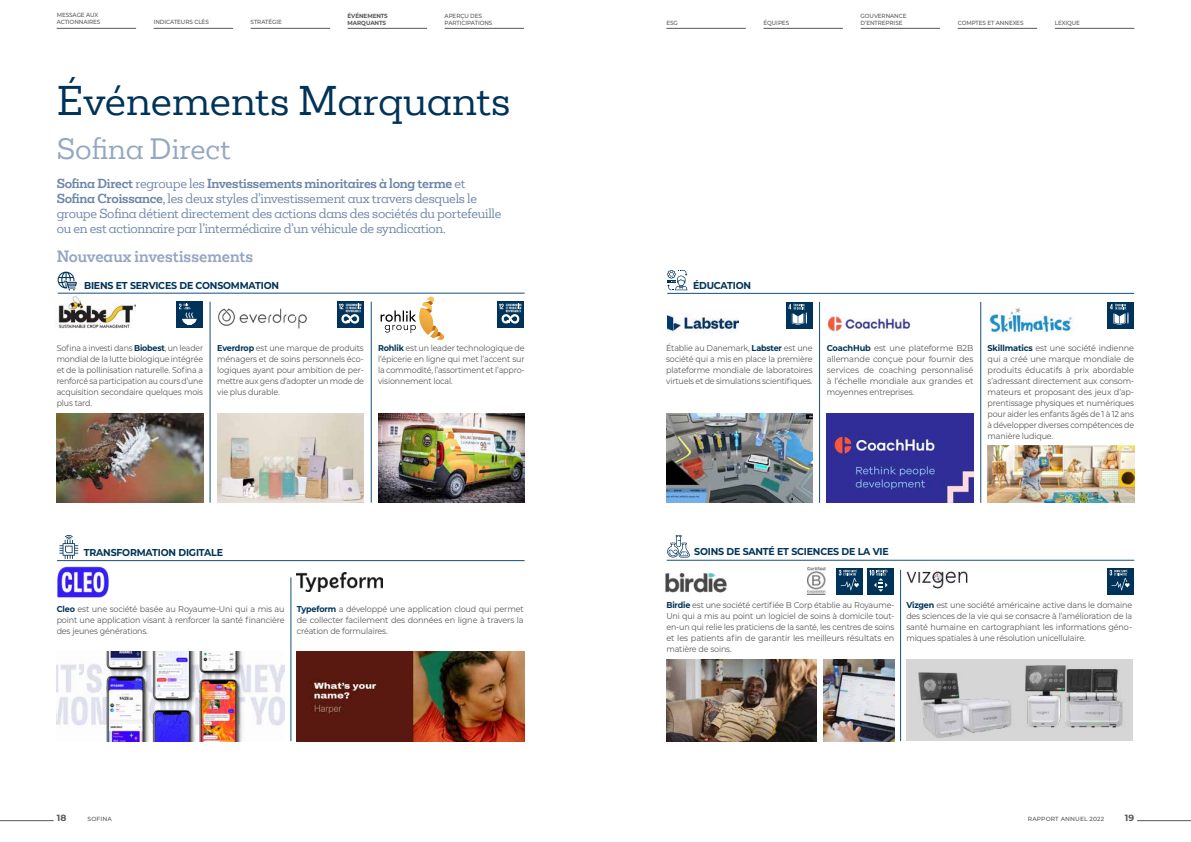
<style>
.page{position:relative;width:1191px;height:842px;background:#fff}
.page>*{position:absolute;margin:0;border:0;box-sizing:border-box;transform-origin:0 0}
.t1{font:38px "Mokoko";letter-spacing:-.005em;color:#003359}
.t2{font:27px "Mokoko";color:#94a7c2}
.t3{font:700 15px "Mokoko";color:#94a7c2;scale:.96 1}
.t4{font:12px/15px "Mokoko";letter-spacing:-.02em;color:#6b86a8}
.t5{font:700 10px "Montserrat";letter-spacing:-.02em;color:#003359;scale:.94 1}
.t6{font:700 9px "Montserrat";color:#575756}
.t7{font:8.5px/11px "Montserrat";letter-spacing:-.02em;color:#575756;text-align:justify;scale:.94 1}
.t8{font:8.5px/11px "Montserrat";letter-spacing:-.02em;color:#575756;text-align:justify;scale:.96 1}
.t9{font:8.5px/11px "Montserrat";letter-spacing:-.02em;color:#575756;text-align:justify;scale:.95 1}
.t10{font:8.5px/11px "Montserrat";letter-spacing:-.02em;color:#575756;text-align:justify;scale:.92 1}
.t11{font:8.5px/11px "Montserrat";letter-spacing:-.02em;color:#575756;text-align:justify}
.t12{font:500 6px/7px "Montserrat";letter-spacing:-.01em;color:#575756;scale:.94 1}
.t13{font:700 6px/7px "Montserrat";letter-spacing:-.01em;color:#575756;scale:.94 1}
.t14{font:500 6px "Montserrat";letter-spacing:.02em;color:#575756}
.t15{font:500 6px "Montserrat";letter-spacing:-.01em;color:#575756}
.s1{font-weight:700}
.s2{font-weight:700;color:#003359}
</style>
<div class="page">
<img style="left:57px;top:413px;width:146px;height:90px">
<hr style="left:58px;top:293px;width:466px;height:1px;background:#155077">
<img style="left:58px;top:296px;width:77px;height:33px">
<svg style="left:380px;top:296px;width:64px;height:43px"></svg>
<img style="left:378px;top:413px;width:146px;height:90px">
<hr style="left:210px;top:302px;width:1px;height:201px;background:#155077">
<hr style="left:371px;top:302px;width:1px;height:201px;background:#155077">
<svg style="left:58px;top:272px;width:19px;height:18px"></svg>
<hr style="left:57px;top:560px;width:467px;height:1px;background:#155077">
<hr style="left:291px;top:577px;width:1px;height:164px;background:#155077">
<img style="left:57px;top:567px;width:52px;height:30px">
<svg style="left:59px;top:535px;width:19px;height:24px"></svg>
<img style="left:666px;top:413px;width:146px;height:90px">
<hr style="left:667px;top:293px;width:467px;height:1px;background:#155077">
<img style="left:668px;top:315px;width:70px;height:17px">
<img style="left:827px;top:316px;width:83px;height:16px">
<img style="left:826px;top:413px;width:147px;height:90px">
<img style="left:987px;top:445px;width:147px;height:58px">
<hr style="left:819px;top:302px;width:1px;height:201px;background:#155077">
<hr style="left:980px;top:302px;width:1px;height:201px;background:#155077">
<svg style="left:667px;top:270px;width:20px;height:21px"></svg>
<img style="left:666px;top:659px;width:150px;height:82px">
<img style="left:823px;top:659px;width:71px;height:82px">
<hr style="left:667px;top:560px;width:467px;height:1px;background:#155077">
<img style="left:906px;top:571px;width:61px;height:18px">
<div style="left:906px;top:659px;width:227px;height:82px;background:#d6d6d6"></div>
<img style="left:919px;top:665px;width:204px;height:73px">
<hr style="left:900px;top:570px;width:1px;height:171px;background:#155077">
<img style="left:665px;top:572px;width:62px;height:21px">
<svg style="left:667px;top:535px;width:23px;height:22px"></svg>
<img style="left:807px;top:568px;width:18px;height:27px">
<img style="left:297px;top:573px;width:86px;height:18px">
<div style="left:785px;top:302px;width:27px;height:27px;background:#003359"></div>
<svg style="left:788px;top:303px;width:19px;height:22px"></svg>
<div style="left:1107px;top:302px;width:27px;height:27px;background:#003359"></div>
<svg style="left:1110px;top:303px;width:18px;height:22px"></svg>
<div style="left:836px;top:568px;width:27px;height:27px;background:#003359"></div>
<svg style="left:839px;top:569px;width:20px;height:21px"></svg>
<div style="left:1106px;top:568px;width:27px;height:27px;background:#003359"></div>
<svg style="left:1109px;top:569px;width:20px;height:21px"></svg>
<svg style="left:337px;top:301px;width:27px;height:27px"></svg>
<svg style="left:339px;top:304px;width:22px;height:19px"></svg>
<svg style="left:497px;top:301px;width:27px;height:27px"></svg>
<svg style="left:499px;top:304px;width:22px;height:19px"></svg>
<div style="left:176px;top:301px;width:27px;height:27px;background:#003359"></div>
<svg style="left:179px;top:304px;width:18px;height:21px"></svg>
<img style="left:217px;top:308px;width:90px;height:21px">
<img style="left:57px;top:651px;width:228px;height:90px">
<img style="left:297px;top:651px;width:227px;height:90px">
<img style="left:988px;top:307px;width:86px;height:26px">
<img style="left:217px;top:413px;width:147px;height:90px">
<hr style="left:0;top:820px;width:54px;height:1px;background:#575756">
<hr style="left:1137px;top:820px;width:54px;height:1px;background:#575756">
<hr style="left:57px;top:28px;width:79px;height:1px;background:#575756">
<hr style="left:666px;top:28px;width:80px;height:1px;background:#575756">
<hr style="left:154px;top:28px;width:79px;height:1px;background:#575756">
<hr style="left:763px;top:28px;width:80px;height:1px;background:#575756">
<hr style="left:251px;top:28px;width:79px;height:1px;background:#575756">
<hr style="left:860px;top:28px;width:80px;height:1px;background:#575756">
<hr style="left:957px;top:28px;width:80px;height:1px;background:#575756">
<hr style="left:1054px;top:28px;width:80px;height:1px;background:#575756">
<hr style="left:444px;top:28px;width:80px;height:1px;background:#575756">
<hr style="left:348px;top:28px;width:79px;height:1px;background:#575756">
<div style="left:867px;top:568px;width:27px;height:27px;background:#003359"></div>
<svg style="left:869px;top:569px;width:18px;height:23px"></svg>
<p class="t13" style="left:348px;top:12px;width:44px">ÉVÉNEMENTS<br>MARQUANTS</p>
<p class="t12" style="left:57px;top:12px;width:48px">MESSAGE AUX<br>ACTIONNAIRES</p>
<p class="t12" style="left:154px;top:19px;width:60px">INDICATEURS CLÉS</p>
<p class="t12" style="left:251px;top:19px;width:35px">STRATÉGIE</p>
<p class="t12" style="left:666px;top:19px;width:14px">ESG</p>
<p class="t12" style="left:763px;top:19px;width:29px">ÉQUIPES</p>
<p class="t12" style="left:860px;top:12px;width:50px">GOUVERNANCE<br>D’ENTREPRISE</p>
<p class="t12" style="left:957px;top:19px;width:71px">COMPTES ET ANNEXES</p>
<p class="t12" style="left:1054px;top:19px;width:28px">LEXIQUE</p>
<p class="t12" style="left:444px;top:12px;width:52px">APERÇU DES<br>PARTICIPATIONS</p>
<h1 class="t1" style="left:57px;top:75px;width:455px">Événements Marquants</h1>
<h2 class="t2" style="left:57px;top:131px;width:176px">Sofina Direct</h2>
<p class="t4" style="left:57px;top:176px;width:446px"><span class="s1">Sofina Direct</span> regroupe les <span class="s1">Investissements minoritaires à long terme</span> et <span class="s1">Sofina Croissance</span>, les deux styles d’investissement aux travers desquels le groupe Sofina détient directement des actions dans des sociétés du portefeuille ou en est actionnaire par l’intermédiaire d’un véhicule de syndication.</p>
<h3 class="t3" style="left:57px;top:247px;width:206px">Nouveaux investissements</h3>
<p class="t5" style="left:84px;top:278px;width:209px">BIENS ET SERVICES DE CONSOMMATION</p>
<p class="t5" style="left:693px;top:278px;width:63px">ÉDUCATION</p>
<p class="t10" style="left:57px;top:342px;width:161px">Sofina a investi dans <span class="s2">Biobest</span>, un leader mondial de la lutte biologique intégrée et de la pollinisation naturelle. Sofina a renforcé sa participation au cours d’une acquisition secondaire quelques mois plus tard.</p>
<p class="t7" style="left:217px;top:342px;width:158px"><span class="s2">Everdrop</span> est une marque de produits ménagers et de soins personnels éco&shy;logiques ayant pour ambition de per&shy;mettre aux gens d’adopter un mode de vie plus durable.</p>
<p class="t7" style="left:378px;top:342px;width:157px"><span class="s2">Rohlik</span> est un leader technologique de l’épicerie en ligne qui met l’accent sur la commodité, l’assortiment et l’appro&shy;visionnement local.</p>
<p class="t7" style="left:666px;top:342px;width:157px">Établie au Danemark, <span class="s2">Labster</span> est une société qui a mis en place la première plateforme mondiale de laboratoires virtuels et de simulations scientifiques.</p>
<p class="t11" style="left:826px;top:342px;width:148px"><span class="s2">CoachHub</span> est une plateforme B2B allemande conçue pour fournir des services de coaching personnalisé à l’échelle mondiale aux grandes et moyennes entreprises.</p>
<p class="t8" style="left:987px;top:342px;width:154px"><span class="s2">Skillmatics</span> est une société indienne qui a créé une marque mondiale de produits éducatifs à prix abordable s’adressant directement aux consom&shy;mateurs et proposant des jeux d’ap&shy;prentissage physiques et numériques pour aider les enfants âgés de 1 à 12 ans à développer diverses compétences de manière ludique.</p>
<p class="t5" style="left:84px;top:545px;width:149px">TRANSFORMATION DIGITALE</p>
<p class="t5" style="left:694px;top:545px;width:208px">SOINS DE SANTÉ ET SCIENCES DE LA VIE</p>
<p class="t9" style="left:57px;top:603px;width:241px"><span class="s2">Cleo</span> est une société basée au Royaume-Uni qui a mis au point une application visant à renforcer la santé financière des jeunes générations.</p>
<p class="t9" style="left:297px;top:603px;width:240px"><span class="s2">Typeform</span> a développé une application cloud qui permet de collecter facilement des données en ligne à travers la création de formulaires.</p>
<p class="t7" style="left:666px;top:599px;width:244px"><span class="s2">Birdie</span> est une société certifiée B Corp établie au Royaume-Uni qui a mis au point un logiciel de soins à domicile tout&shy;en-un qui relie les praticiens de la santé, les centres de soins et les patients afin de garantir les meilleurs résultats en matière de soins.</p>
<p class="t7" style="left:906px;top:599px;width:242px"><span class="s2">Vizgen</span> est une société américaine active dans le domaine des sciences de la vie qui se consacre à l’amélioration de la santé humaine en cartographiant les informations géno&shy;miques spatiales à une résolution unicellulaire.</p>
<p class="t6" style="left:57px;top:811px;width:11px">18</p>
<p class="t15" style="left:88px;top:814px;width:26px">SOFINA</p>
<p class="t14" style="left:1028px;top:814px;width:78px">RAPPORT ANNUEL 2022</p>
<p class="t6" style="left:1124px;top:811px;width:11px">19</p>
</div>
